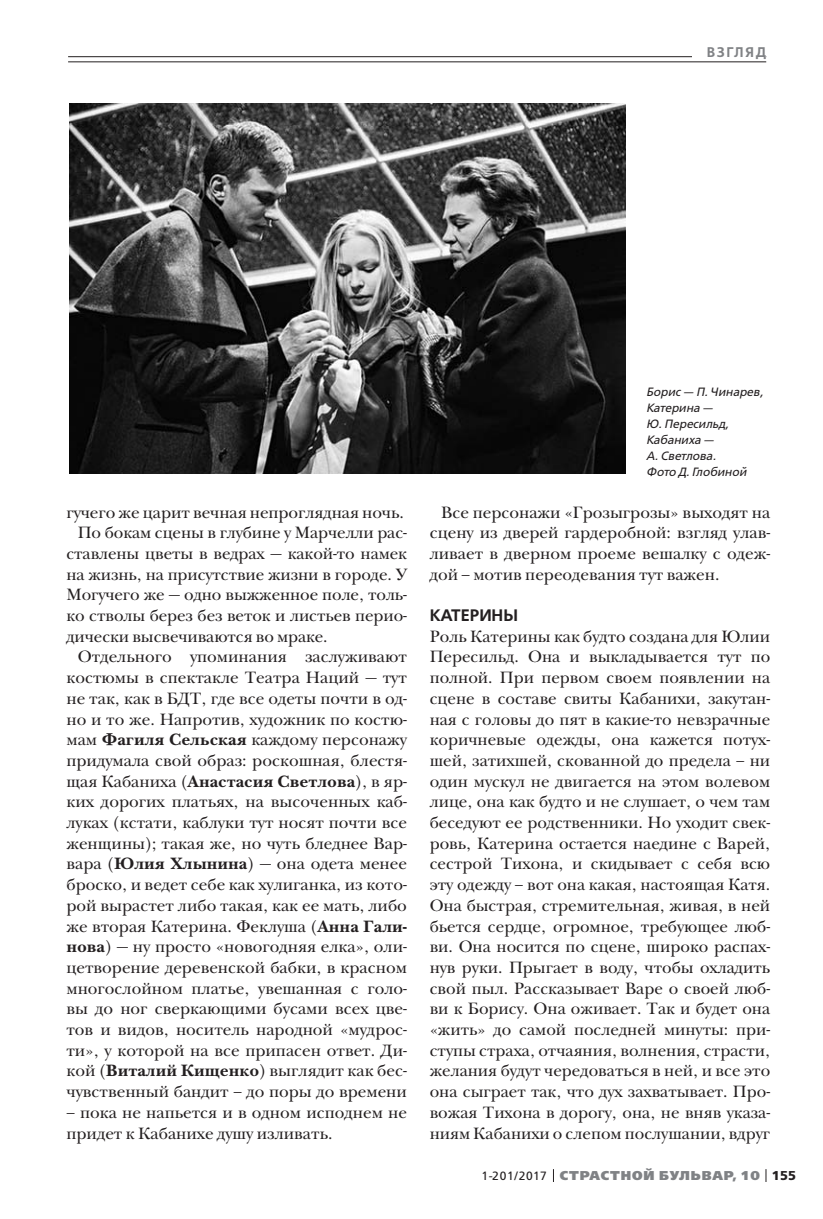
<style>
.page{position:relative;width:823px;height:1219px;background:#fff}
.page>*{position:absolute;margin:0;border:0;box-sizing:border-box;transform-origin:0 0}
.t1{font:17px/20.6px "New Baskerville ITC";color:#231f20;text-align:justify}
.t2{font:600 16.6px "Free Set";letter-spacing:-.005em;color:#231f20}
.t3{font:600 14px "Free Set";letter-spacing:.11em;color:#808285}
.t4{font:800 12.8px "Free Set";letter-spacing:.07em;color:#808285}
.t5{font:italic 12px/16px "Free Set";color:#231f20}
.s1{font-weight:700}
.s2{font-weight:400;font-size:12px;color:#231f20}
.s3{font-weight:700;color:#231f20}
</style>
<div class="page">
<svg style="left:765px;top:1169px;width:1px;height:13px"></svg>
<hr style="left:68px;top:56px;width:697px;height:1px;background:#231f20">
<div style="left:692px;top:41px;width:73px;height:21px;background:#fff"></div>
<hr style="left:68px;top:62px;width:697px;height:1px;background:#231f20">
<img style="left:69px;top:103px;width:556px;height:371px">
<p class="t3" style="left:706px;top:45px;width:61px">ВЗГЛЯД</p>
<p class="t1" style="left:66px;top:503px;width:339px">гучего же царит вечная непроглядная ночь.</p>
<p class="t1" style="left:78px;top:524px;width:330px">По бокам сцены в глубине у Марчелли рас-</p>
<p class="t1" style="left:66px;top:545px;width:342px">ставлены цветы в ведрах — какой-то намек</p>
<p class="t1" style="left:66px;top:565px;width:342px">на жизнь, на присутствие жизни в городе. У</p>
<p class="t1" style="left:66px;top:586px;width:342px">Могучего же — одно выжженное поле, толь-</p>
<p class="t1" style="left:66px;top:607px;width:342px">ко стволы берез без веток и листьев перио-</p>
<p class="t1" style="left:66px;top:627px;width:262px">дически высвечиваются во мраке.</p>
<p class="t1" style="left:78px;top:648px;width:330px">Отдельного упоминания заслуживают</p>
<p class="t1" style="left:66px;top:669px;width:342px">костюмы в спектакле Театра Наций — тут</p>
<p class="t1" style="left:66px;top:690px;width:342px">не так, как в БДТ, где все одеты почти в од-</p>
<p class="t1" style="left:66px;top:710px;width:342px">но и то же. Напротив, художник по костю-</p>
<p class="t1" style="left:66px;top:731px;width:342px">мам <span class="s1">Фагиля Сельская</span> каждому персонажу</p>
<p class="t1" style="left:66px;top:752px;width:342px">придумала свой образ: роскошная, блестя-</p>
<p class="t1" style="left:66px;top:772px;width:342px">щая Кабаниха (<span class="s1">Анастасия Светлова</span>), в яр-</p>
<p class="t1" style="left:66px;top:793px;width:342px">ких дорогих платьях, на высоченных каб-</p>
<p class="t1" style="left:66px;top:814px;width:342px">луках (кстати, каблуки тут носят почти все</p>
<p class="t1" style="left:66px;top:834px;width:342px">женщины); такая же, но чуть бледнее Вар-</p>
<p class="t1" style="left:66px;top:855px;width:342px">вара (<span class="s1">Юлия Хлынина</span>) — она одета менее</p>
<p class="t1" style="left:66px;top:876px;width:342px">броско, и ведет себе как хулиганка, из кото-</p>
<p class="t1" style="left:66px;top:897px;width:342px">рой вырастет либо такая, как ее мать, либо</p>
<p class="t1" style="left:66px;top:917px;width:342px">же вторая Катерина. Феклуша (<span class="s1">Анна Гали-</span></p>
<p class="t1" style="left:66px;top:938px;width:342px"><span class="s1">нова</span>) — ну просто «новогодняя елка», оли-</p>
<p class="t1" style="left:66px;top:959px;width:342px">цетворение деревенской бабки, в красном</p>
<p class="t1" style="left:66px;top:979px;width:342px">многослойном платье, увешанная с голо-</p>
<p class="t1" style="left:66px;top:1000px;width:342px">вы до ног сверкающими бусами всех цве-</p>
<p class="t1" style="left:66px;top:1021px;width:342px">тов и видов, носитель народной «мудрос-</p>
<p class="t1" style="left:66px;top:1041px;width:342px">ти», у которой на все припасен ответ. Ди-</p>
<p class="t1" style="left:66px;top:1062px;width:342px">кой (<span class="s1">Виталий Кищенко</span>) выглядит как бес-</p>
<p class="t1" style="left:66px;top:1083px;width:342px">чувственный бандит – до поры до времени</p>
<p class="t1" style="left:66px;top:1104px;width:342px">– пока не напьется и в одном исподнем не придет к Кабанихе душу изливать.</p>
<p class="t5" style="left:645px;top:385px;width:118px">Борис — П. Чинарев,<br>Катерина —<br>Ю. Пересильд,<br>Кабаниха —<br>А. Светлова.<br>Фото Д. Глобиной</p>
<p class="t1" style="left:429px;top:503px;width:342px;text-indent:11px">Все персонажи «Грозыгрозы» выходят на сцену из дверей гардеробной: взгляд улав&shy;ливает в дверном проеме вешалку с одеж&shy;дой – мотив переодевания тут важен.</p>
<p class="t2" style="left:429px;top:607px;width:90px">КАТЕРИНЫ</p>
<p class="t1" style="left:429px;top:627px;width:342px">Роль Катерины как будто создана для Юлии Пересильд. Она и выкладывается тут по полной. При первом своем появлении на сцене в составе свиты Кабанихи, закутан&shy;ная c головы до пят в какие-то невзрачные коричневые одежды, она кажется потух&shy;шей, затихшей, скованной до предела – ни один мускул не двигается на этом волевом лице, она как будто и не слушает, о чем там беседуют ее родственники. Но уходит свек&shy;ровь, Катерина остается наедине с Варей, сестрой Тихона, и скидывает с себя всю эту одежду – вот она какая, настоящая Катя.<br>Она быстрая, стремительная, живая, в ней бьется сердце, огромное, требующее люб&shy;ви. Она носится по сцене, широко распах&shy;нув руки. Прыгает в воду, чтобы охладить свой пыл. Рассказывает Варе о своей люб&shy;ви к Борису. Она оживает. Так и будет она «жить» до самой последней минуты: при&shy;ступы страха, отчаяния, волнения, страсти, желания будут чередоваться в ней, и все это она сыграет так, что дух захватывает. Про&shy;вожая Тихона в дорогу, она, не вняв указа&shy;ниям Кабанихи о слепом послушании, вдруг</p>
<p class="t4" style="left:481px;top:1169px;width:316px"><span class="s2">1-201/2017</span> СТРАСТНОЙ БУЛЬВАР, 10 <span class="s3">155</span></p>
</div>
